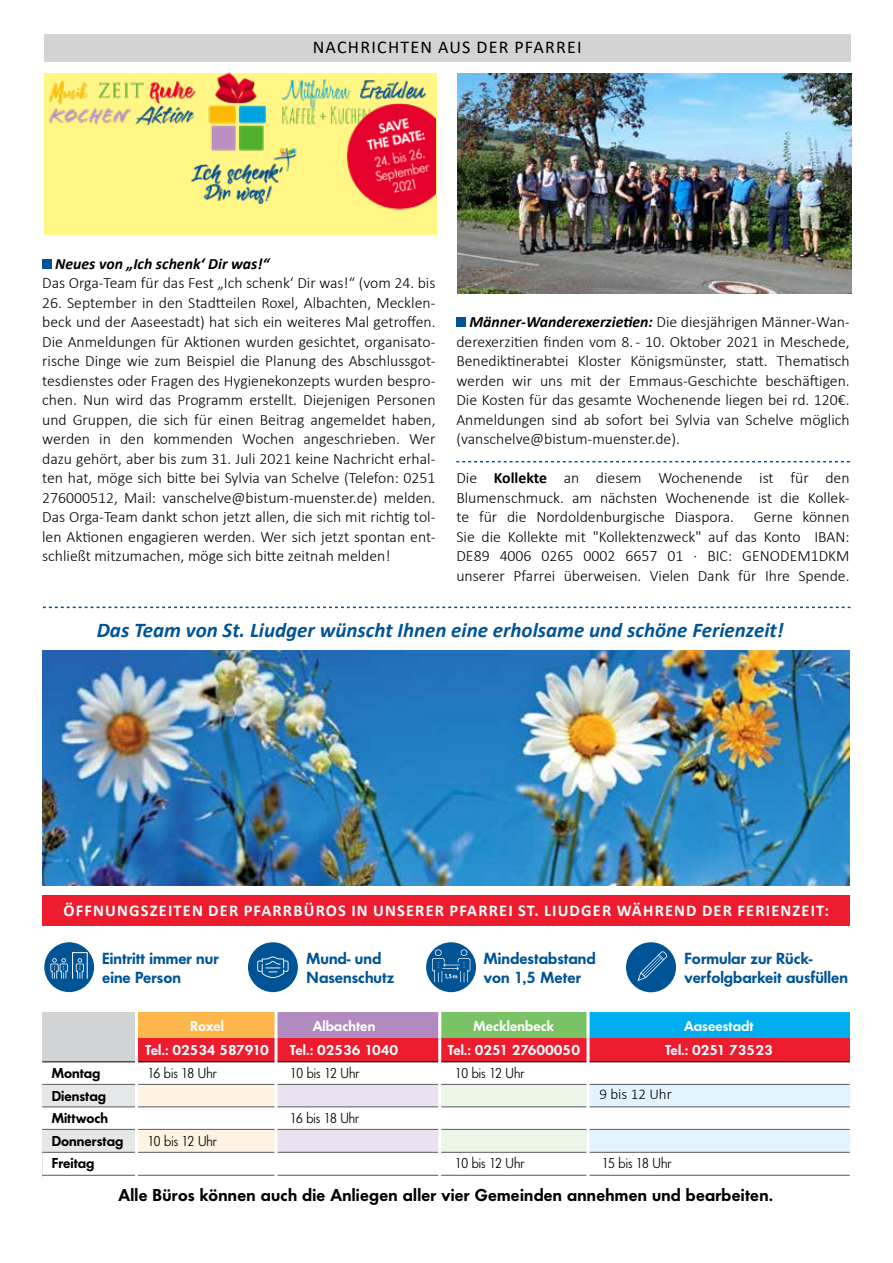
<style>
.page{position:relative;width:893px;height:1263px;background:#fff}
.page>*{position:absolute;margin:0;border:0;box-sizing:border-box;transform-origin:0 0}
.t1{font:italic 700 21px "Calibri";color:#005496}
.t2{font:600 18px "Futura No 2 D";letter-spacing:.015em;color:#000}
.t3{font:18px "Calibri";letter-spacing:.07em;color:#000}
.t4{font:600 16.8px/19.2px "Futura No 2 D";color:#005496}
.t5{font:700 16.5px "Calibri";letter-spacing:.07em;color:#fff}
.t6{font:300 15.75px/19.5px "Calibri";color:#000;text-align:justify}
.t7{font:italic 700 15.75px "Calibri";color:#000}
.t8{font:600 15px/24px "Futura No 2 D";color:#fff;text-align:center}
.t9{font:15px "Futura No 2 D";color:#000}
.t10{font:600 15px/22.5px "Futura No 2 D";color:#000}
.t11{font:300 15px "Calibri";color:#000}
.s1{font-weight:700;font-style:italic}
.s2{font-weight:700}
</style>
<div class="page">
<div style="left:44px;top:73px;width:393px;height:162px;background:#fff685"></div>
<div style="left:42px;top:259px;width:10px;height:9px;background:#005496"></div>
<div style="left:456px;top:318px;width:10px;height:9px;background:#005496"></div>
<svg style="left:43px;top:607px;width:807px;height:1px"></svg>
<div style="left:44px;top:34px;width:806px;height:28px;background:#d1d3d4"></div>
<img style="left:49px;top:72px;width:386px;height:138px">
<div style="left:42px;top:895px;width:807px;height:31px;background:#ed1c2f"></div>
<div style="left:42px;top:1033px;width:807px;height:144px;background:#fff3e3"></div>
<div style="left:276px;top:1033px;width:164px;height:144px;background:#eae2f0"></div>
<div style="left:42px;top:1033px;width:94px;height:144px;background:#e6e7e8"></div>
<div style="left:440px;top:1033px;width:375px;height:144px;background:#ebf5e8"></div>
<div style="left:588px;top:1033px;width:261px;height:144px;background:#e1f4fd"></div>
<div style="left:42px;top:1012px;width:807px;height:50px;background:#fcb64c"></div>
<div style="left:42px;top:1038px;width:807px;height:24px;background:#ed1c2f"></div>
<div style="left:276px;top:1012px;width:164px;height:50px;background:#b28abf"></div>
<div style="left:276px;top:1038px;width:169px;height:24px;background:#ed1c2f"></div>
<div style="left:42px;top:1012px;width:95px;height:50px;background:#d1d3d4"></div>
<div style="left:588px;top:1012px;width:261px;height:50px;background:#00aeef"></div>
<div style="left:646px;top:1038px;width:203px;height:24px;background:#ed1c2f"></div>
<div style="left:440px;top:1012px;width:147px;height:50px;background:#79c366"></div>
<div style="left:440px;top:1038px;width:208px;height:24px;background:#ed1c2f"></div>
<div style="left:42px;top:1062px;width:807px;height:22px;background:#fff"></div>
<div style="left:42px;top:1107px;width:807px;height:22px;background:#fff"></div>
<div style="left:43px;top:1152px;width:806px;height:28px;background:#fff"></div>
<hr style="left:42px;top:1061px;width:807px;height:1px;background:#000">
<hr style="left:42px;top:1084px;width:807px;height:1px;background:#58595b">
<hr style="left:42px;top:1106px;width:807px;height:1px;background:#58595b">
<hr style="left:42px;top:1129px;width:807px;height:1px;background:#58595b">
<hr style="left:42px;top:1152px;width:807px;height:1px;background:#58595b">
<hr style="left:42px;top:1175px;width:807px;height:1px;background:#58595b">
<hr style="left:438px;top:1008px;width:3px;height:168px;background:#fff">
<hr style="left:587px;top:1011px;width:3px;height:167px;background:#fff">
<hr style="left:275px;top:1011px;width:3px;height:167px;background:#fff">
<hr style="left:135px;top:1011px;width:3px;height:167px;background:#fff">
<div style="left:626px;top:942px;width:50px;height:50px;background:#005496;border-radius:50%"></div>
<svg style="left:637px;top:951px;width:30px;height:30px"></svg>
<div style="left:426px;top:942px;width:50px;height:50px;background:#005496;border-radius:50%"></div>
<svg style="left:432px;top:949px;width:38px;height:33px"></svg>
<div style="left:248px;top:942px;width:50px;height:50px;background:#005496;border-radius:50%"></div>
<svg style="left:257px;top:956px;width:32px;height:22px"></svg>
<div style="left:44px;top:942px;width:50px;height:50px;background:#005496;border-radius:50%"></div>
<svg style="left:50px;top:958px;width:18px;height:21px"></svg>
<svg style="left:76px;top:958px;width:8px;height:19px"></svg>
<div style="left:72px;top:952px;width:16px;height:27px;border:1px solid #fff"></div>
<img style="left:457px;top:73px;width:394px;height:221px">
<img style="left:42px;top:650px;width:807px;height:235px">
<svg style="left:456px;top:461px;width:394px;height:1px"></svg>
<p class="t3" style="left:313px;top:34px;width:270px">NACHRICHTEN AUS DER PFARREI</p>
<p class="t7" style="left:55px;top:252px;width:216px">Neues von „Ich schenk‘ Dir was!“</p>
<p class="t6" style="left:42px;top:273px;width:395px">Das Orga-Team für das Fest „Ich schenk‘ Dir was!“ (vom 24. bis</p>
<p class="t6" style="left:42px;top:292px;width:395px">26. September in den Stadtteilen Roxel, Albachten, Mecklen&shy;beck und der Aaseestadt) hat sich ein weiteres Mal getroffen.<br>Die Anmeldungen für Aktionen wurden gesichtet, organisato&shy;rische Dinge wie zum Beispiel die Planung des Abschlussgot&shy;tesdienstes oder Fragen des Hygienekonzepts wurden bespro&shy;chen. Nun wird das Programm erstellt. Diejenigen Personen und Gruppen, die sich für einen Beitrag angemeldet haben, werden in den kommenden Wochen angeschrieben. Wer dazu gehört, aber bis zum 31. Juli 2021 keine Nachricht erhal&shy;ten hat, möge sich bitte bei Sylvia van Schelve (Telefon: 0251<br>276000512, Mail: vanschelve@bistum-muenster.de) melden.<br>Das Orga-Team dankt schon jetzt allen, die sich mit richtig tol&shy;len Aktionen engagieren werden. Wer sich jetzt spontan ent&shy;schließt mitzumachen, möge sich bitte zeitnah melden!</p>
<p class="t6" style="left:456px;top:312px;width:395px;text-indent:13px"><span class="s1">Männer-Wanderexerzietien:</span> Die diesjährigen Männer-Wan&shy;derexerzitien finden vom 8. - 10. Oktober 2021 in Meschede, Benediktinerabtei Kloster Königsmünster, statt. Thematisch werden wir uns mit der Emmaus-Geschichte beschäftigen.<br>Die Kosten für das gesamte Wochenende liegen bei rd. 120€.<br>Anmeldungen sind ab sofort bei Sylvia van Schelve möglich (vanschelve@bistum-muenster.de).</p>
<p class="t6" style="left:456px;top:468px;width:395px">Die <span class="s2">Kollekte</span> an diesem Wochenende ist für den Blumenschmuck. am nächsten Wochenende ist die Kollek&shy;te für die Nordoldenburgische Diaspora. Gerne können Sie die Kollekte mit "Kollektenzweck" auf das Konto IBAN:<br>DE89 4006 0265 0002 6657 01 · BIC: GENODEM1DKM unserer Pfarrei überweisen. Vielen Dank für Ihre Spende.</p>
<h1 class="t1" style="left:97px;top:615px;width:688px">Das Team von St. Liudger wünscht Ihnen eine erholsame und schöne Ferienzeit!</h1>
<p class="t5" style="left:64px;top:900px;width:767px">ÖFFNUNGSZEITEN DER PFARRBÜROS IN UNSERER PFARREI ST. LIUDGER WÄHREND DER FERIENZEIT:</p>
<p class="t4" style="left:102px;top:949px;width:118px">Eintritt immer nur eine Person</p>
<p class="t4" style="left:307px;top:949px;width:89px">Mund- und<br>Nasenschutz</p>
<p class="t4" style="left:484px;top:949px;width:113px">Mindestabstand von 1,5 Meter</p>
<p class="t4" style="left:685px;top:948px;width:165px">Formular zur Rück&shy;verfolgbarkeit ausfüllen</p>
<p class="t8" style="left:145px;top:1013px;width:125px">Roxel<br>Tel.: 02534 587910</p>
<p class="t8" style="left:290px;top:1013px;width:110px">Albachten<br>Tel.: 02536 1040</p>
<p class="t8" style="left:448px;top:1013px;width:134px">Mecklenbeck<br>Tel.: 0251 27600050</p>
<p class="t8" style="left:665px;top:1013px;width:109px">Aaseestadt<br>Tel.: 0251 73523</p>
<p class="t10" style="left:52px;top:1062px;width:50px">Montag</p>
<p class="t9" style="left:148px;top:1064px;width:71px">16 bis 18 Uhr</p>
<p class="t9" style="left:290px;top:1064px;width:71px">10 bis 12 Uhr</p>
<p class="t9" style="left:455px;top:1064px;width:71px">10 bis 12 Uhr</p>
<p class="t10" style="left:52px;top:1084px;width:58px">Dienstag<br>Mittwoch</p>
<p class="t9" style="left:290px;top:1109px;width:71px">16 bis 18 Uhr</p>
<p class="t11" style="left:599px;top:1084px;width:74px">9 bis 12 Uhr</p>
<p class="t10" style="left:52px;top:1129px;width:73px">Donnerstag</p>
<p class="t9" style="left:148px;top:1132px;width:71px">10 bis 12 Uhr</p>
<p class="t10" style="left:52px;top:1152px;width:44px">Freitag</p>
<p class="t9" style="left:455px;top:1154px;width:71px">10 bis 12 Uhr</p>
<p class="t9" style="left:602px;top:1154px;width:71px">15 bis 18 Uhr</p>
<p class="t2" style="left:119px;top:1185px;width:656px">Alle Büros können auch die Anliegen aller vier Gemeinden annehmen und bearbeiten.</p>
</div>
